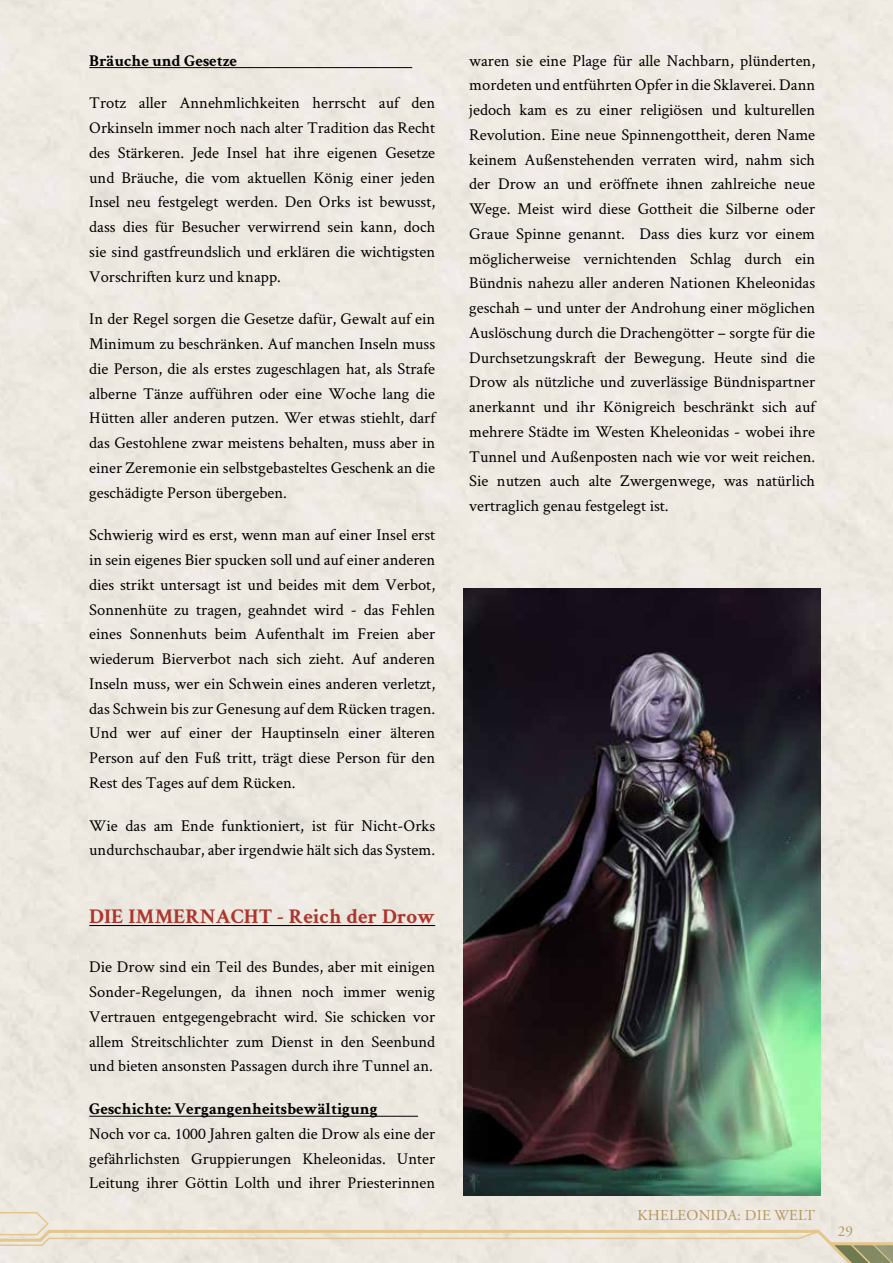
<style>
.page{position:relative;width:893px;height:1263px;background:#fff}
.page>*{position:absolute;margin:0;border:0;box-sizing:border-box;transform-origin:0 0}
.t1{font:700 21px "Crimson Text";color:#ac362e}
.t2{font:16.5px/24.8px "Crimson Text";color:#000;text-align:justify}
.t3{font:700 16.5px "Crimson Text";color:#000}
.t4{font:15px "Adobe Garamond Pro";letter-spacing:.015em;color:#b4935c}
</style>
<div class="page">
<div style="left:0;top:0;width:893px;height:1211px;background:#eeeae1"></div>
<svg style="left:0;top:1211px;width:893px;height:52px;background:#e9e3d5"></svg>
<hr style="left:89px;top:67px;width:323px;height:1px;background:#000">
<hr style="left:89px;top:925px;width:346px;height:1px;background:#000">
<hr style="left:89px;top:1116px;width:329px;height:1px;background:#000">
<img style="left:464px;top:588px;width:357px;height:607px">
<p class="t3" style="left:89px;top:50px;width:149px">Bräuche und Gesetze</p>
<p class="t2" style="left:89px;top:90px;width:347px">Trotz aller Annehmlichkeiten herrscht auf den Orkinseln immer noch nach alter Tradition das Recht des Stärkeren. Jede Insel hat ihre eigenen Gesetze und Bräuche, die vom aktuellen König einer jeden Insel neu festgelegt werden. Den Orks ist bewusst, dass dies für Besucher verwirrend sein kann, doch sie sind gastfreundslich und erklären die wichtigsten Vorschriften kurz und knapp.</p>
<p class="t2" style="left:89px;top:306px;width:347px">In der Regel sorgen die Gesetze dafür, Gewalt auf ein Minimum zu beschränken. Auf manchen Inseln muss die Person, die als erstes zugeschlagen hat, als Strafe alberne Tänze aufführen oder eine Woche lang die Hütten aller anderen putzen. Wer etwas stiehlt, darf das Gestohlene zwar meistens behalten, muss aber in einer Zeremonie ein selbstgebasteltes Geschenk an die geschädigte Person übergeben.</p>
<p class="t2" style="left:89px;top:522px;width:347px">Schwierig wird es erst, wenn man auf einer Insel erst in sein eigenes Bier spucken soll und auf einer anderen dies strikt untersagt ist und beides mit dem Verbot, Sonnenhüte zu tragen, geahndet wird - das Fehlen eines Sonnenhuts beim Aufenthalt im Freien aber wiederum Bierverbot nach sich zieht. Auf anderen Inseln muss, wer ein Schwein eines anderen verletzt, das Schwein bis zur Genesung auf dem Rücken tragen.<br>Und wer auf einer der Hauptinseln einer älteren Person auf den Fuß tritt, trägt diese Person für den Rest des Tages auf dem Rücken.</p>
<p class="t2" style="left:89px;top:812px;width:347px">Wie das am Ende funktioniert, ist für Nicht-Orks undurchschaubar, aber irgendwie hält sich das System.</p>
<p class="t1" style="left:89px;top:903px;width:347px">DIE IMMERNACHT - Reich der Drow</p>
<p class="t2" style="left:89px;top:954px;width:347px">Die Drow sind ein Teil des Bundes, aber mit einigen Sonder-Regelungen, da ihnen noch immer wenig Vertrauen entgegengebracht wird. Sie schicken vor allem Streitschlichter zum Dienst in den Seenbund und bieten ansonsten Passagen durch ihre Tunnel an.</p>
<p class="t3" style="left:89px;top:1099px;width:290px">Geschichte: Vergangenheitsbewältigung</p>
<p class="t2" style="left:89px;top:1121px;width:347px">Noch vor ca. 1000 Jahren galten die Drow als eine der gefährlichsten Gruppierungen Kheleonidas. Unter Leitung ihrer Göttin Lolth und ihrer Priesterinnen</p>
<p class="t2" style="left:469px;top:47px;width:347px">waren sie eine Plage für alle Nachbarn, plünderten, mordeten und entführten Opfer in die Sklaverei. Dann jedoch kam es zu einer religiösen und kulturellen Revolution. Eine neue Spinnengottheit, deren Name keinem Außenstehenden verraten wird, nahm sich der Drow an und eröffnete ihnen zahlreiche neue Wege. Meist wird diese Gottheit die Silberne oder Graue Spinne genannt. Dass dies kurz vor einem möglicherweise vernichtenden Schlag durch ein Bündnis nahezu aller anderen Nationen Kheleonidas geschah – und unter der Androhung einer möglichen Auslöschung durch die Drachengötter – sorgte für die Durchsetzungskraft der Bewegung. Heute sind die Drow als nützliche und zuverlässige Bündnispartner anerkannt und ihr Königreich beschränkt sich auf mehrere Städte im Westen Kheleonidas - wobei ihre Tunnel und Außenposten nach wie vor weit reichen.<br>Sie nutzen auch alte Zwergenwege, was natürlich vertraglich genau festgelegt ist.</p>
<p class="t4" style="left:637px;top:1206px;width:179px">KHELEONIDA: DIE WELT</p>
<p class="t4" style="left:838px;top:1222px;width:16px">29</p>
</div>
